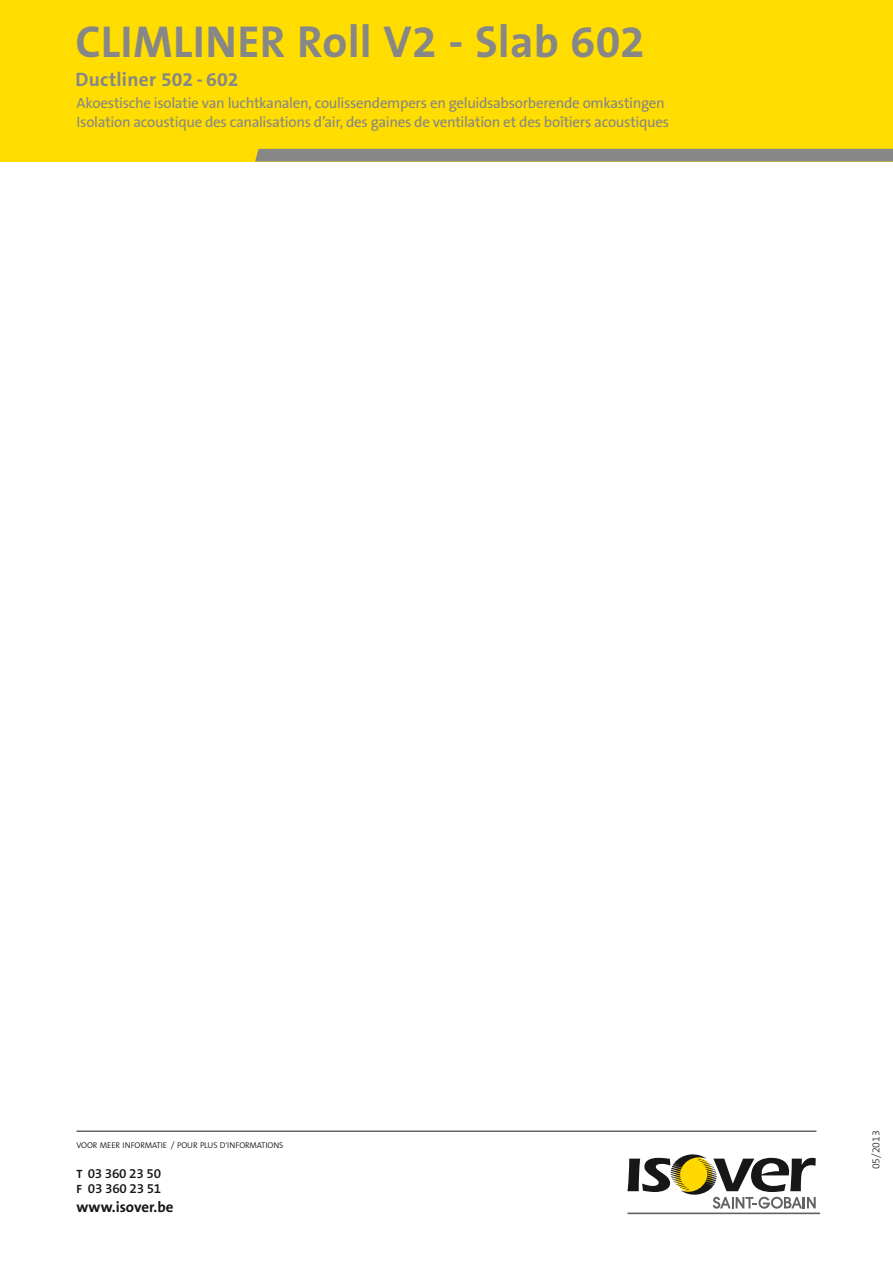
<style>
.page{position:relative;width:893px;height:1263px;background:#fff}
.page>*{position:absolute;margin:0;border:0;box-sizing:border-box;transform-origin:0 0}
.t1{font:700 45px "The Sans B7";letter-spacing:.005em;color:#868786}
.t2{font:700 19.5px "The Sans B7";letter-spacing:.01em;color:#868786}
.t3{font:15px/19.5px "The Sans B5 Plain";letter-spacing:-.02em;color:#868786}
.t4{font:700 15px "The Sans B7";color:#181716}
.t5{font:600 13.5px/15px "The Sans B6";letter-spacing:-.015em;color:#181716}
.t6{font:300 10.5px "The Sans B3";color:#181716}
.t7{font:300 8.4px "The Sans B4";letter-spacing:-.015em;color:#181716}
.s1{font-size:9px}
.s2{font-size:7.5px}
.s3{font-family:"The Sans B7";font-weight:700;font-size:12px}
</style>
<div class="page">
<div style="left:0;top:0;width:893px;height:162px;background:#fd0"></div>
<svg style="left:255px;top:149px;width:638px;height:13px"></svg>
<hr style="left:77px;top:1131px;width:739px;height:1px;background:#181716">
<hr style="left:627px;top:1212px;width:193px;height:2px;background:#626261">
<svg style="left:627px;top:1154px;width:189px;height:55px"></svg>
<h1 class="t1" style="left:75px;top:18px;width:50px">Climliner</h1>
<h1 class="t1" style="left:297px;top:18px;width:349px">Roll V2 - Slab 602</h1>
<h2 class="t2" style="left:75px;top:69px;width:165px">Ductliner 502 - 602</h2>
<p class="t3" style="left:77px;top:94px;width:594px">Akoestische isolatie van luchtkanalen, coulissendempers en geluidsabsorberende omkastingen<br>Isolation acoustique des canalisations d’air, des gaines de ventilation et des boîtiers acoustiques</p>
<p class="t7" style="left:77px;top:1140px;width:208px">VOOR MEER INFORMATIE <span class="s1">/</span> POUR PLUS D<span class="s2">’</span>INFORMATIONS</p>
<p class="t5" style="left:77px;top:1166px;width:86px"><span class="s3">T</span> 03 360 23 50<br><span class="s3">F</span> 03 360 23 51</p>
<p class="t4" style="left:77px;top:1199px;width:98px">www.isover.be</p>
<p class="t6" style="left:871px;top:1169px;width:41px;rotate:-90deg">05/2013</p>
</div>
